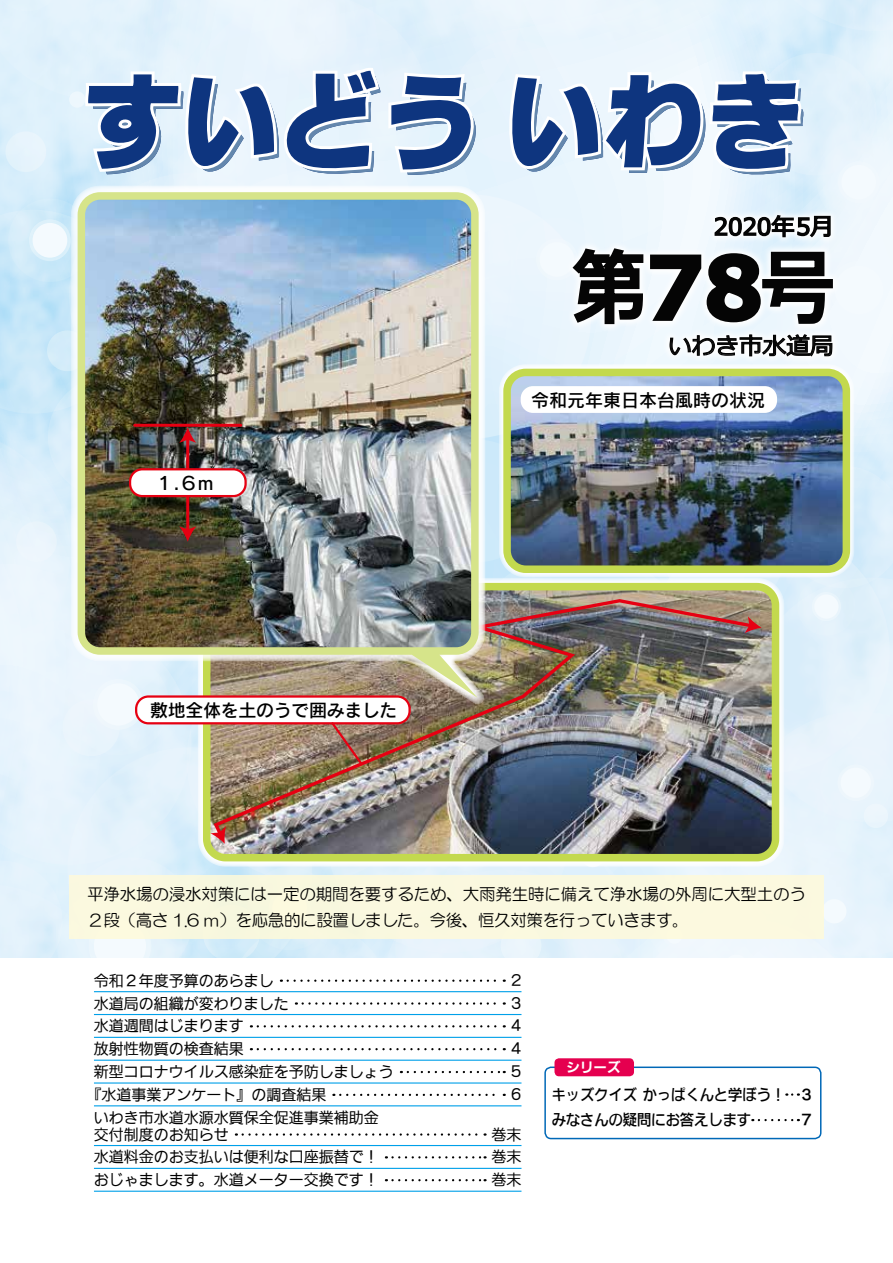
<style>
.page{position:relative;width:893px;height:1263px;background:#fff}
.page>*{position:absolute;margin:0;border:0;box-sizing:border-box;transform-origin:0 0}
.t1{font:700 84px "Meiryo";color:#050505}
.t2{font:79.5px "Meiryo";color:#050505;scale:.9 1}
.t3{font:23.25px "Meiryo";color:#050505}
.t4{font:18px "Rodin Pro DB";letter-spacing:-.01em;color:#000}
.t5{font:16.5px/25.5px "HG Maru Gothic MPRO";letter-spacing:-.01em;color:#000}
.t6{font:100 15px/16.8px "PN Go IWA";color:#000}
.t7{font:500 15px/25.5px "PN Go IWA";color:#000;scale:.95 1}
.t8{font:500 15px "PN Go IWA";color:#000}
.t9{font:700 13.5px "PN Go IWA";color:#fff}
.s1{font-weight:700;font-size:84px}
.s2{font-weight:400;font-size:79.5px}
</style>
<div class="page">
<div style="left:544px;top:1066px;width:277px;height:73px;border:2px solid #0068b7;border-radius:6px"></div>
<hr style="left:94px;top:991px;width:427px;height:1px;background:#00a0e9">
<hr style="left:94px;top:1014px;width:427px;height:1px;background:#00a0e9">
<hr style="left:94px;top:1037px;width:427px;height:1px;background:#00a0e9">
<hr style="left:94px;top:1059px;width:427px;height:2px;background:#00a0e9">
<hr style="left:94px;top:1082px;width:427px;height:1px;background:#00a0e9">
<hr style="left:94px;top:1105px;width:427px;height:1px;background:#00a0e9">
<hr style="left:94px;top:1145px;width:427px;height:1px;background:#00a0e9">
<hr style="left:94px;top:1168px;width:427px;height:1px;background:#00a0e9">
<hr style="left:94px;top:1190px;width:427px;height:2px;background:#00a0e9">
<svg style="left:288px;top:979px;width:217px;height:3px"></svg>
<svg style="left:303px;top:1002px;width:202px;height:3px"></svg>
<svg style="left:258px;top:1025px;width:247px;height:2px"></svg>
<svg style="left:258px;top:1048px;width:247px;height:2px"></svg>
<svg style="left:408px;top:1071px;width:97px;height:2px"></svg>
<svg style="left:340px;top:1094px;width:165px;height:2px"></svg>
<svg style="left:243px;top:1133px;width:243px;height:3px"></svg>
<svg style="left:386px;top:1156px;width:100px;height:2px"></svg>
<svg style="left:386px;top:1179px;width:100px;height:2px"></svg>
<svg style="left:786px;top:1093px;width:13px;height:3px"></svg>
<svg style="left:759px;top:1119px;width:40px;height:2px"></svg>
<div style="left:554px;top:1058px;width:80px;height:18px;background:#e5004f;border-radius:4px"></div>
<img style="left:0;top:0;width:893px;height:958px">
<h3 class="t3" style="left:714px;top:210px;width:122px">2020年5月</h3>
<h2 class="t2" style="left:574px;top:233px;width:146px">第<span class="s1">7</span></h2>
<h3 class="t3" style="left:668px;top:330px;width:167px">いわき市水道局</h3>
<h1 class="t1" style="left:705px;top:229px;width:130px">8<span class="s2">号</span></h1>
<p class="t4" style="left:156px;top:471px;width:59px">１.６m</p>
<p class="t4" style="left:150px;top:698px;width:249px">敷地全体を土のうで囲みました</p>
<p class="t4" style="left:531px;top:388px;width:235px">令和元年東日本台風時の状況</p>
<p class="t5" style="left:87px;top:881px;width:720px">平浄水場の浸水対策には一定の期間を要するため、大雨発生時に備えて浄水場の外周に大型土のう<br>２段（高さ 1.6 ｍ）を応急的に設置しました。今後、恒久対策を行っていきます。</p>
<p class="t6" style="left:94px;top:972px;width:182px">令和２年度予算のあらまし</p>
<p class="t6" style="left:511px;top:972px;width:12px">2</p>
<p class="t6" style="left:94px;top:995px;width:197px">水道局の組織が変わりました</p>
<p class="t6" style="left:511px;top:995px;width:12px">3</p>
<p class="t6" style="left:94px;top:1018px;width:151px">水道週間はじまります</p>
<p class="t6" style="left:511px;top:1018px;width:12px">4</p>
<p class="t6" style="left:94px;top:1041px;width:151px">放射性物質の検査結果</p>
<p class="t6" style="left:511px;top:1041px;width:12px">4</p>
<p class="t6" style="left:94px;top:1063px;width:301px">新型コロナウイルス感染症を予防しましょう</p>
<p class="t6" style="left:511px;top:1063px;width:12px">5</p>
<p class="t6" style="left:86px;top:1086px;width:241px">『水道事業アンケート』の調査結果</p>
<p class="t6" style="left:511px;top:1086px;width:12px">6</p>
<p class="t6" style="left:94px;top:1109px;width:286px">いわき市水道水源水質保全促進事業補助金交付制度のお知らせ</p>
<p class="t6" style="left:491px;top:1126px;width:31px">巻末</p>
<p class="t6" style="left:94px;top:1149px;width:286px">水道料金のお支払いは便利な口座振替で！</p>
<p class="t6" style="left:491px;top:1149px;width:31px">巻末</p>
<p class="t6" style="left:94px;top:1172px;width:286px">おじゃまします。水道メーター交換です！</p>
<p class="t6" style="left:491px;top:1172px;width:31px">巻末</p>
<p class="t9" style="left:566px;top:1060px;width:55px">シリーズ</p>
<p class="t7" style="left:552px;top:1082px;width:278px">キッズクイズ かっぱくんと学ぼう！ ３みなさんの疑問にお答えします</p>
<p class="t8" style="left:799px;top:1112px;width:16px">７</p>
</div>
